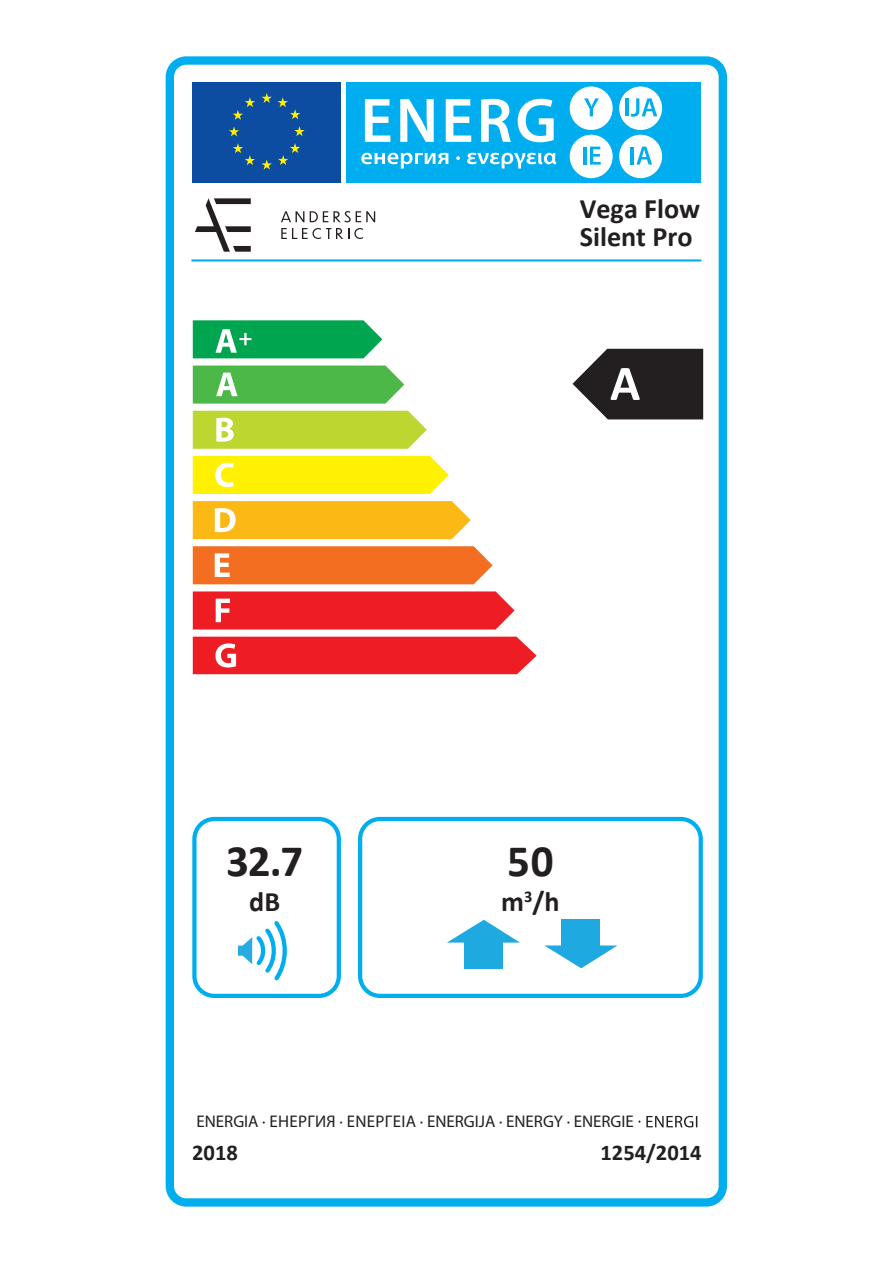
<style>
.page{position:relative;width:893px;height:1263px;background:#fff}
.page>*{position:absolute;margin:0;border:0;box-sizing:border-box;transform-origin:0 0}
.t1{font:700 49.95px "Calibri";color:#fff}
.t2{font:700 45px "Calibri";color:#231f20}
.t3{font:700 28.2px/28.2px "Calibri";color:#231f20}
.t4{font:700 22.5px "Calibri";color:#231f20}
.t5{font:16.95px "Myriad Pro";color:#231f20}
</style>
<div class="page">
<div style="left:192px;top:817px;width:149px;height:181px;border:4px solid #00aeef;border-radius:20px"></div>
<div style="left:358px;top:817px;width:345px;height:181px;border:4px solid #00aeef;border-radius:20px"></div>
<svg style="left:238px;top:921px;width:49px;height:60px"></svg>
<svg style="left:638px;top:1116px;width:59px;height:11px"></svg>
<svg style="left:193px;top:365px;width:211px;height:39px;background:#5dbe59"></svg>
<svg style="left:193px;top:411px;width:234px;height:38px;background:#c3d940"></svg>
<div style="left:193px;top:456px;width:256px;height:38px;background:#fff101"></div>
<svg style="left:193px;top:501px;width:278px;height:38px;background:#fcbc23"></svg>
<svg style="left:193px;top:546px;width:300px;height:38px;background:#f3762e"></svg>
<svg style="left:193px;top:591px;width:322px;height:38px;background:#ee2a2f"></svg>
<div style="left:193px;top:637px;width:344px;height:37px;background:#ee1d23"></div>
<svg style="left:193px;top:320px;width:189px;height:38px;background:#19ad60"></svg>
<svg style="left:448px;top:920px;width:71px;height:22px"></svg>
<div style="left:464px;top:941px;width:39px;height:27px;background:#1eaae1"></div>
<svg style="left:544px;top:945px;width:73px;height:23px"></svg>
<div style="left:562px;top:919px;width:38px;height:28px;background:#1eaae1"></div>
<div style="left:166px;top:56px;width:561px;height:1150px;border:8px solid #00aeef;border-radius:16px"></div>
<div style="left:192px;top:82px;width:149px;height:100px;background:#0d4da1"></div>
<div style="left:345px;top:82px;width:355px;height:100px;background:#00aeef"></div>
<svg style="left:278px;top:97px;width:22px;height:22px"></svg>
<svg style="left:262px;top:93px;width:10px;height:10px"></svg>
<svg style="left:233px;top:97px;width:22px;height:23px"></svg>
<svg style="left:229px;top:126px;width:10px;height:10px"></svg>
<svg style="left:233px;top:143px;width:22px;height:22px"></svg>
<svg style="left:262px;top:160px;width:10px;height:10px"></svg>
<svg style="left:278px;top:143px;width:22px;height:22px"></svg>
<svg style="left:294px;top:126px;width:11px;height:10px"></svg>
<svg style="left:365px;top:99px;width:25px;height:43px"></svg>
<svg style="left:400px;top:99px;width:34px;height:43px"></svg>
<svg style="left:446px;top:99px;width:25px;height:43px"></svg>
<svg style="left:481px;top:99px;width:30px;height:43px"></svg>
<svg style="left:518px;top:99px;width:36px;height:43px"></svg>
<svg style="left:361px;top:153px;width:87px;height:15px"></svg>
<svg style="left:456px;top:156px;width:4px;height:4px"></svg>
<svg style="left:467px;top:153px;width:89px;height:15px"></svg>
<div style="left:570px;top:86px;width:43px;height:44px;background:#fff;border-radius:50%"></div>
<svg style="left:584px;top:98px;width:15px;height:18px"></svg>
<div style="left:619px;top:86px;width:43px;height:44px;background:#fff;border-radius:50%"></div>
<div style="left:570px;top:135px;width:43px;height:43px;background:#fff;border-radius:50%"></div>
<hr style="left:583px;top:147px;width:3px;height:18px;background:#00aeef">
<svg style="left:590px;top:147px;width:11px;height:18px"></svg>
<div style="left:619px;top:135px;width:43px;height:43px;background:#fff;border-radius:50%"></div>
<hr style="left:626px;top:98px;width:3px;height:18px;background:#00aeef">
<svg style="left:631px;top:98px;width:26px;height:19px"></svg>
<hr style="left:631px;top:147px;width:3px;height:18px;background:#00aeef">
<svg style="left:636px;top:147px;width:16px;height:18px"></svg>
<hr style="left:191px;top:259px;width:510px;height:2px;background:#00aeef">
<svg style="left:572px;top:349px;width:131px;height:70px;background:#403d3e"></svg>
<svg style="left:195px;top:198px;width:56px;height:54px"></svg>
<svg style="left:281px;top:211px;width:23px;height:11px"></svg>
<svg style="left:310px;top:211px;width:65px;height:11px"></svg>
<svg style="left:281px;top:228px;width:82px;height:11px"></svg>
<p class="t3" style="left:580px;top:194px;width:122px">Vega Flow<br>Silent Pro</p>
<p class="t1" style="left:610px;top:348px;width:32px">A</p>
<p class="t2" style="left:226px;top:829px;width:79px">32.7</p>
<p class="t2" style="left:507px;top:829px;width:48px">50</p>
<p class="t3" style="left:249px;top:887px;width:33px">dB</p>
<p class="t3" style="left:501px;top:887px;width:60px">m<sup>3</sup>/h</p>
<p class="t5" style="left:196px;top:1111px;width:439px">ENERGIA · ЕНЕРГИЯ · ΕΝΕΡΓΕΙΑ · ENERGIJA · ENERGY · ENERGIE</p>
<p class="t4" style="left:192px;top:1136px;width:47px">2018</p>
<p class="t4" style="left:601px;top:1136px;width:103px">1254/2014</p>
</div>
